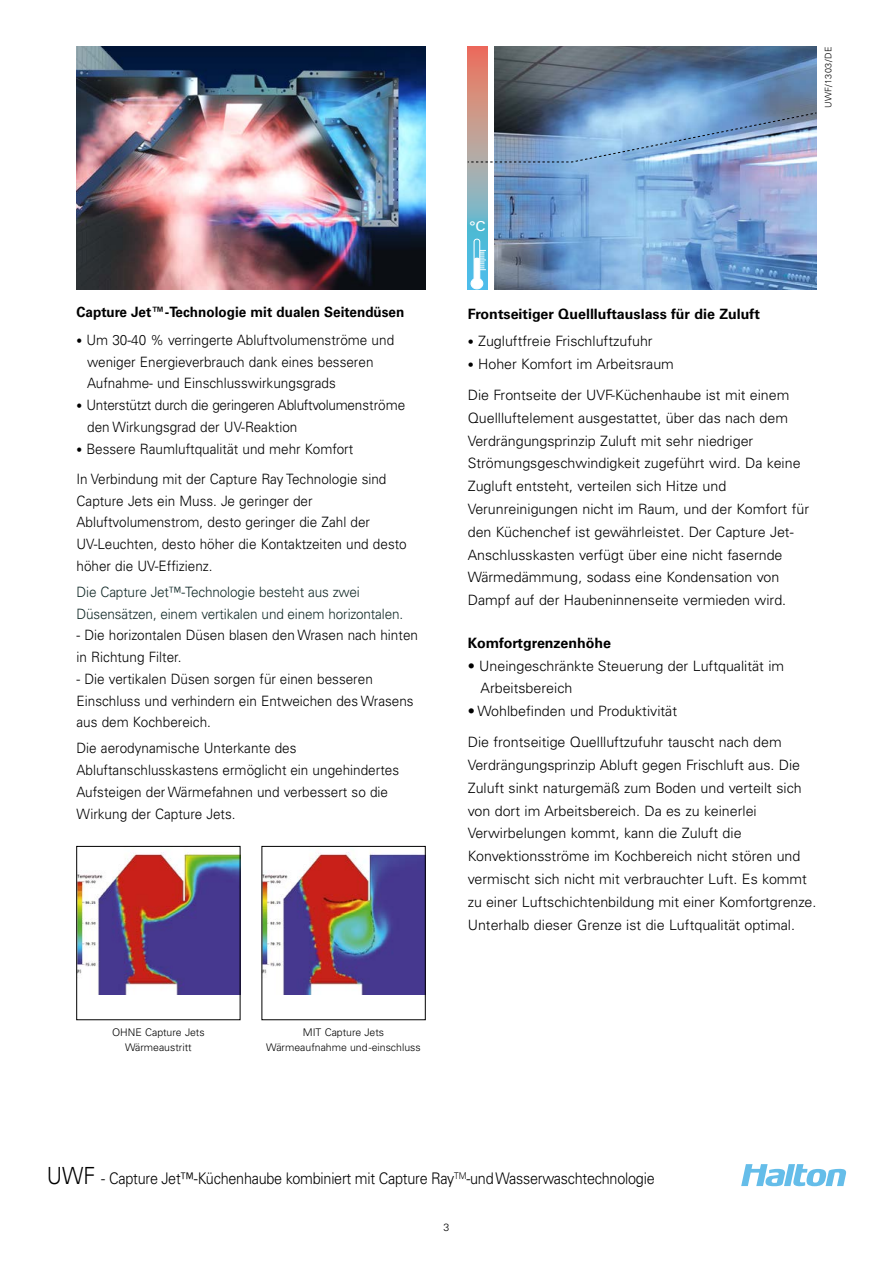
<style>
.page{position:relative;width:893px;height:1263px;background:#fff}
.page>*{position:absolute;margin:0;border:0;box-sizing:border-box;transform-origin:0 0}
.t1{font:300 16.05px "Univers LTCYR 45";letter-spacing:-.015em;color:#000;scale:.9 1}
.leipä{font:300 14.25px/22.8px "Univers LTCYR 45";color:#000}
.leipä-2{font:300 14.25px/21.8px "Univers LTCYR 45";color:#000;scale:.95 1}
.leipä-3{font:300 14.25px/21.8px "Univers LTCYR 45";letter-spacing:-.01em;color:#142c2a;scale:.95 1}
.leipä-4{font:300 14.25px/21.8px "Univers LTCYR 45";letter-spacing:-.02em;color:#000;scale:.95 1}
.vahva_leipä{font:700 14.25px "Univers LTCYR 65";color:#000}
.bullets{font:300 14.25px/22.5px "Univers LTCYR 45";color:#000}
.vahva_leipä-2{font:700 14.25px "Univers LTCYR 65";color:#000;scale:.95 1}
.pallerotekstit{font:300 14.25px "Univers LTCYR 45";color:#000;scale:.95 1}
.bread{font:300 14.25px "Univers LTCYR 45";color:#000}
.t2{font:13.8px "Univers LT Std";color:#fff;scale:1.1 1}
.kuvateksti{font:300 10.5px/15px "Univers LTCYR 45";color:#000;text-align:center}
.t3{font:300 9px "Univers LTCYR 45";letter-spacing:.05em;color:#000}
.s1{font-size:12px}
.s2{font-size:23.7px}
</style>
<div class="page">
<svg style="left:741px;top:1164px;width:105px;height:22px"></svg>
<img style="left:79px;top:852px;width:159px;height:142px">
<img style="left:264px;top:852px;width:159px;height:142px">
<img style="left:77px;top:47px;width:348px;height:242px">
<img style="left:494px;top:47px;width:322px;height:242px">
<svg style="left:468px;top:47px;width:19px;height:242px;background:#a79f9f"></svg>
<svg style="left:470px;top:238px;width:16px;height:51px"></svg>
<img style="left:467px;top:112px;width:350px;height:51px">
<p class="vahva_leipä-2" style="left:77px;top:302px;width:347px">Capture Jet™-Technologie mit dualen Seitendüsen</p>
<p class="leipä-2" style="left:87px;top:328px;width:325px;text-indent:-11px"><span class="s1">•</span> Um 30-40 % verringerte Abluftvolumenströme und weniger Energieverbrauch dank eines besseren<br>Aufnahme- und Einschlusswirkungsgrads</p>
<p class="leipä-4" style="left:87px;top:394px;width:336px;text-indent:-11px"><span class="s1">•</span> Unterstützt durch die geringeren Abluftvolumenströme den Wirkungsgrad der UV-Reaktion</p>
<p class="pallerotekstit" style="left:77px;top:439px;width:293px"><span class="s1">•</span> Bessere Raumluftqualität und mehr Komfort</p>
<p class="leipä-2" style="left:77px;top:467px;width:349px">In Verbindung mit der Capture Ray Technologie sind Capture Jets ein Muss. Je geringer der Abluftvolumenstrom, desto geringer die Zahl der UV-Leuchten, desto höher die Kontaktzeiten und desto höher die UV-Effizienz.</p>
<p class="leipä-3" style="left:77px;top:580px;width:345px">Die Capture Jet™-Technologie besteht aus zwei<br>Düsensätzen, einem vertikalen und einem horizontalen.</p>
<p class="leipä-2" style="left:77px;top:624px;width:361px">- Die horizontalen Düsen blasen den Wrasen nach hinten in Richtung Filter.</p>
<p class="leipä-2" style="left:77px;top:667px;width:356px">- Die vertikalen Düsen sorgen für einen besseren<br>Einschluss und verhindern ein Entweichen des Wrasens aus dem Kochbereich.</p>
<p class="leipä-2" style="left:77px;top:737px;width:341px">Die aerodynamische Unterkante des Abluftanschlusskastens ermöglicht ein ungehindertes Aufsteigen der Wärmefahnen und verbessert so die Wirkung der Capture Jets.</p>
<p class="kuvateksti" style="left:112px;top:1024px;width:94px">OHNE Capture Jets<br>Wärmeaustritt</p>
<p class="kuvateksti" style="left:303px;top:1024px;width:83px">MIT Capture Jets</p>
<p class="kuvateksti" style="left:266px;top:1039px;width:156px">Wärmeaufnahme und -einschluss</p>
<p class="t3" style="left:822px;top:108px;width:63px;rotate:-90deg">UWF/1303/DE</p>
<p class="t2" style="left:469px;top:218px;width:16px">°C</p>
<p class="vahva_leipä" style="left:468px;top:304px;width:294px">Frontseitiger Quellluftauslass für die Zuluft</p>
<p class="leipä" style="left:468px;top:329px;width:186px"><span class="s1">•</span> Zugluftfreie Frischluftzufuhr</p>
<p class="leipä" style="left:468px;top:352px;width:208px"><span class="s1">•</span> Hoher Komfort im Arbeitsraum</p>
<p class="leipä" style="left:468px;top:383px;width:343px">Die Frontseite der UVF-Küchenhaube ist mit einem Quellluftelement ausgestattet, über das nach dem Verdrängungsprinzip Zuluft mit sehr niedriger Strömungsgeschwindigkeit zugeführt wird. Da keine Zugluft entsteht, verteilen sich Hitze und Verunreinigungen nicht im Raum, und der Komfort für den Küchenchef ist gewährleistet. Der Capture Jet-Anschlusskasten verfügt über eine nicht fasernde Wärmedämmung, sodass eine Kondensation von Dampf auf der Haubeninnenseite vermieden wird.</p>
<p class="vahva_leipä" style="left:468px;top:633px;width:145px">Komfortgrenzenhöhe</p>
<p class="bullets" style="left:480px;top:654px;width:305px;text-indent:-13px">• Uneingeschränkte Steuerung der Luftqualität im<br>Arbeitsbereich</p>
<p class="bread" style="left:468px;top:701px;width:211px">• Wohlbefinden und Produktivität</p>
<p class="leipä" style="left:468px;top:730px;width:350px">Die frontseitige Quellluftzufuhr tauscht nach dem Verdrängungsprinzip Abluft gegen Frischluft aus. Die Zuluft sinkt naturgemäß zum Boden und verteilt sich von dort im Arbeitsbereich. Da es zu keinerlei Verwirbelungen kommt, kann die Zuluft die Konvektionsströme im Kochbereich nicht stören und vermischt sich nicht mit verbrauchter Luft. Es kommt zu einer Luftschichtenbildung mit einer Komfortgrenze.<br>Unterhalb dieser Grenze ist die Luftqualität optimal.</p>
<p class="t1" style="left:47px;top:1168px;width:677px"><span class="s2">UWF</span> - Capture Jet™-Küchenhaube kombiniert mit Capture Ray<sup>TM</sup>-und Wasserwaschtechnologie</p>
<p class="kuvateksti" style="left:444px;top:1219px;width:7px">3</p>
</div>
